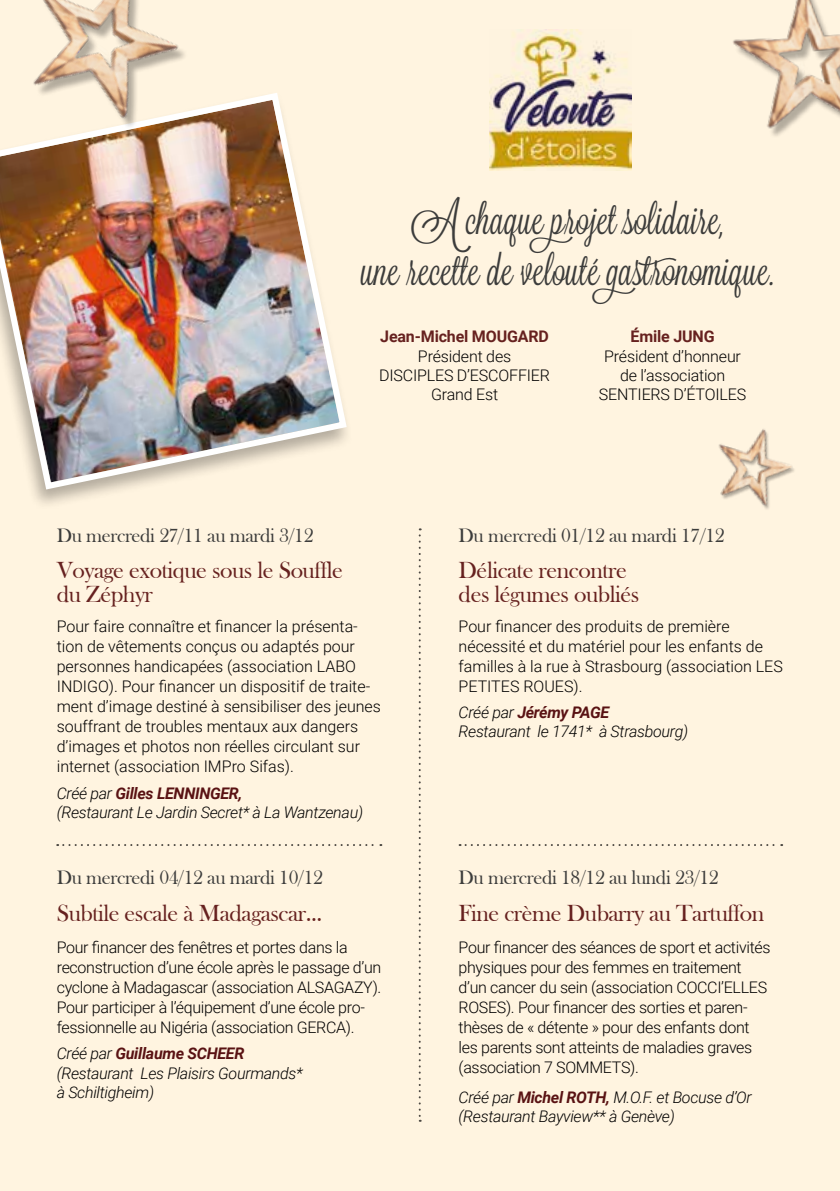
<style>
.page{position:relative;width:840px;height:1191px;background:#fff}
.page>*{position:absolute;margin:0;border:0;box-sizing:border-box;transform-origin:0 0}
.t1{font:42.2px/50.6px "Lavanderia";color:#3c3c3b;text-align:center}
.t2{font:24px/24px "Bask Old Face";letter-spacing:-.02em;color:#66211f}
.t3{font:20px "Bask Old Face";letter-spacing:-.02em;color:#3c3c3b}
.t4{font:300 16px/20px "Roboto";letter-spacing:-.01em;color:#000}
.t5{font:italic 300 16px/19.2px "Roboto";letter-spacing:-.02em;color:#000}
.t6{font:700 16px "Roboto";letter-spacing:-.01em;color:#66211f}
.s1{font-weight:700;color:#591213}
</style>
<div class="page">
<div style="left:0;top:0;width:839px;height:1191px;background:#fff4e0"></div>
<img style="left:0;top:93px;width:347px;height:400px">
<img style="left:718px;top:429px;width:76px;height:80px">
<img style="left:0;top:0;width:206px;height:150px">
<img style="left:733px;top:0;width:106px;height:136px">
<img style="left:489px;top:29px;width:141px;height:142px">
<svg style="left:459px;top:844px;width:322px;height:2px"></svg>
<svg style="left:57px;top:844px;width:324px;height:2px"></svg>
<svg style="left:418px;top:528px;width:2px;height:593px"></svg>
<h1 class="t1" style="left:361px;top:194px;width:415px">A chaque projet solidaire,<br>une recette de velouté gastronomique.</h1>
<p class="t6" style="left:380px;top:325px;width:170px">Jean-Michel MOUGARD</p>
<p class="t4" style="left:379px;top:346px;width:172px;line-height:19.2px;text-align:center">Président des<br>DISCIPLES D’ESCOFFIER<br>Grand Est</p>
<p class="t6" style="left:630px;top:325px;width:85px">Émile JUNG</p>
<p class="t4" style="left:598px;top:346px;width:149px;line-height:19.2px;text-align:center">Président d’honneur de l’association<br>SENTIERS D’ÉTOILES</p>
<p class="t3" style="left:57px;top:524px;width:258px">Du mercredi 27/11 au mardi 3/12</p>
<p class="t3" style="left:458px;top:524px;width:267px">Du mercredi 01/12 au mardi 17/12</p>
<h2 class="t2" style="left:57px;top:559px;width:288px">Voyage exotique sous le Souffle du Zéphyr</h2>
<p class="t4" style="left:57px;top:616px;width:325px">Pour faire connaître et financer la présenta&shy;tion de vêtements conçus ou adaptés pour personnes handicapées (association LABO INDIGO). Pour financer un dispositif de traite&shy;ment d’image destiné à sensibiliser des jeunes souffrant de troubles mentaux aux dangers d’images et photos non réelles circulant sur internet (association IMPro Sifas).</p>
<p class="t5" style="left:57px;top:782px;width:308px">Créé par <span class="s1">Gilles LENNINGER,<br></span>(Restaurant Le Jardin Secret* à La Wantzenau)</p>
<h2 class="t2" style="left:458px;top:559px;width:182px">Délicate rencontre des légumes oubliés</h2>
<p class="t4" style="left:458px;top:616px;width:325px">Pour financer des produits de première nécessité et du matériel pour les enfants de familles à la rue à Strasbourg (association LES PETITES ROUES).</p>
<p class="t5" style="left:458px;top:702px;width:231px">Créé par <span class="s1">Jérémy PAGE<br></span>Restaurant le 1741* à Strasbourg)</p>
<p class="t3" style="left:57px;top:866px;width:267px">Du mercredi 04/12 au mardi 10/12</p>
<p class="t3" style="left:458px;top:866px;width:261px">Du mercredi 18/12 au lundi 23/12</p>
<h2 class="t2" style="left:57px;top:901px;width:267px">Subtile escale à Madagascar...</h2>
<p class="t4" style="left:57px;top:937px;width:326px">Pour financer des fenêtres et portes dans la reconstruction d’une école après le passage d’un cyclone à Madagascar (association ALSAGAZY).<br>Pour participer à l’équipement d’une école pro&shy;fessionnelle au Nigéria (association GERCA).</p>
<p class="t5" style="left:57px;top:1043px;width:247px">Créé par <span class="s1">Guillaume SCHEER </span>(Restaurant Les Plaisirs Gourmands* à Schiltigheim)</p>
<h2 class="t2" style="left:458px;top:901px;width:307px">Fine crème Dubarry au Tartuffon</h2>
<p class="t4" style="left:458px;top:937px;width:313px">Pour financer des séances de sport et activités physiques pour des femmes en traitement d’un cancer du sein (association COCCI’ELLES ROSES). Pour financer des sorties et paren&shy;thèses de « détente » pour des enfants dont les parents sont atteints de maladies graves (association 7 SOMMETS).</p>
<p class="t5" style="left:458px;top:1086px;width:294px">Créé par <span class="s1">Michel ROTH,</span> M.O.F. et Bocuse d’Or (Restaurant Bayview** à Genève)</p>
</div>
